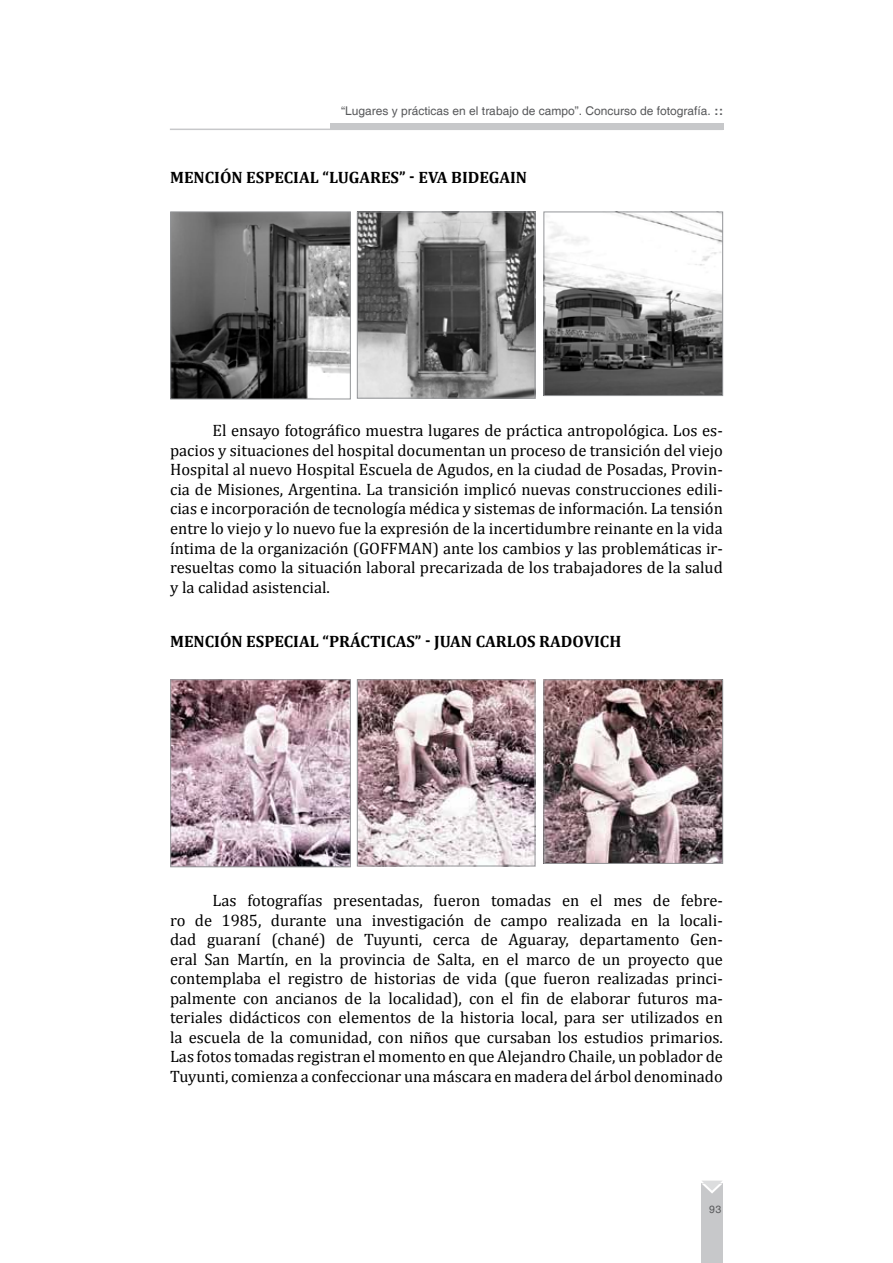
<style>
.page{position:relative;width:893px;height:1263px;background:#fff}
.page>*{position:absolute;margin:0;border:0;box-sizing:border-box;transform-origin:0 0}
.t1{font:16.5px/19.5px "Cambria";color:#000;text-align:justify}
.t2{font:700 16.5px "Cambria";color:#000}
.t3{font:12px "Helvetica";color:#58595b}
.t4{font:10.5px "Helvetica";color:#58595b}
.s1{font-weight:700}
</style>
<div class="page">
<hr style="left:170px;top:129px;width:553px;height:1px;background:#c7c8ca">
<div style="left:330px;top:124px;width:393px;height:6px;background:#c7c8ca"></div>
<div style="left:701px;top:1184px;width:22px;height:79px;background:#c7c8ca"></div>
<svg style="left:701px;top:1180px;width:22px;height:13px"></svg>
<img style="left:172px;top:213px;width:177px;height:184px">
<div style="left:170px;top:211px;width:181px;height:188px;border:1px solid #939598"></div>
<img style="left:359px;top:213px;width:174px;height:184px">
<div style="left:357px;top:211px;width:178px;height:188px;border:1px solid #939598"></div>
<img style="left:545px;top:213px;width:176px;height:181px">
<div style="left:543px;top:211px;width:180px;height:185px;border:1px solid #939598"></div>
<img style="left:172px;top:681px;width:177px;height:184px">
<div style="left:170px;top:679px;width:181px;height:188px;border:1px solid #939598"></div>
<img style="left:359px;top:681px;width:174px;height:183px">
<div style="left:357px;top:679px;width:178px;height:187px;border:1px solid #939598"></div>
<img style="left:545px;top:681px;width:176px;height:181px">
<div style="left:543px;top:679px;width:180px;height:185px;border:1px solid #939598"></div>
<p class="t3" style="left:341px;top:104px;width:383px">“Lugares y prácticas en el trabajo de campo”. Concurso de fotografía. <span class="s1">::</span></p>
<p class="t2" style="left:170px;top:167px;width:358px">MENCIÓN ESPECIAL “LUGARES” - EVA BIDEGAIN</p>
<p class="t1" style="left:170px;top:421px;width:554px;text-indent:43px">El ensayo fotográfico muestra lugares de práctica antropológica. Los es&shy;pacios y situaciones del hospital documentan un proceso de transición del viejo Hospital al nuevo Hospital Escuela de Agudos, en la ciudad de Posadas, Provin&shy;cia de Misiones, Argentina. La transición implicó nuevas construcciones edili&shy;cias e incorporación de tecnología médica y sistemas de información. La tensión entre lo viejo y lo nuevo fue la expresión de la incertidumbre reinante en la vida íntima de la organización (GOFFMAN) ante los cambios y las problemáticas ir&shy;resueltas como la situación laboral precarizada de los trabajadores de la salud y la calidad asistencial.</p>
<p class="t2" style="left:170px;top:631px;width:453px">MENCIÓN ESPECIAL “PRÁCTICAS” - JUAN CARLOS RADOVICH</p>
<p class="t1" style="left:170px;top:891px;width:554px;text-indent:43px">Las fotografías presentadas, fueron tomadas en el mes de febre&shy;ro de 1985, durante una investigación de campo realizada en la locali&shy;dad guaraní (chané) de Tuyunti, cerca de Aguaray, departamento Gen&shy;eral San Martín, en la provincia de Salta, en el marco de un proyecto que contemplaba el registro de historias de vida (que fueron realizadas princi&shy;palmente con ancianos de la localidad), con el fin de elaborar futuros ma&shy;teriales didácticos con elementos de la historia local, para ser utilizados en la escuela de la comunidad, con niños que cursaban los estudios primarios.<br>Las fotos tomadas registran el momento en que Alejandro Chaile, un poblador de Tuyunti, comienza a confeccionar una máscara en madera del árbol denominado</p>
<p class="t4" style="left:709px;top:1203px;width:14px">93</p>
</div>
